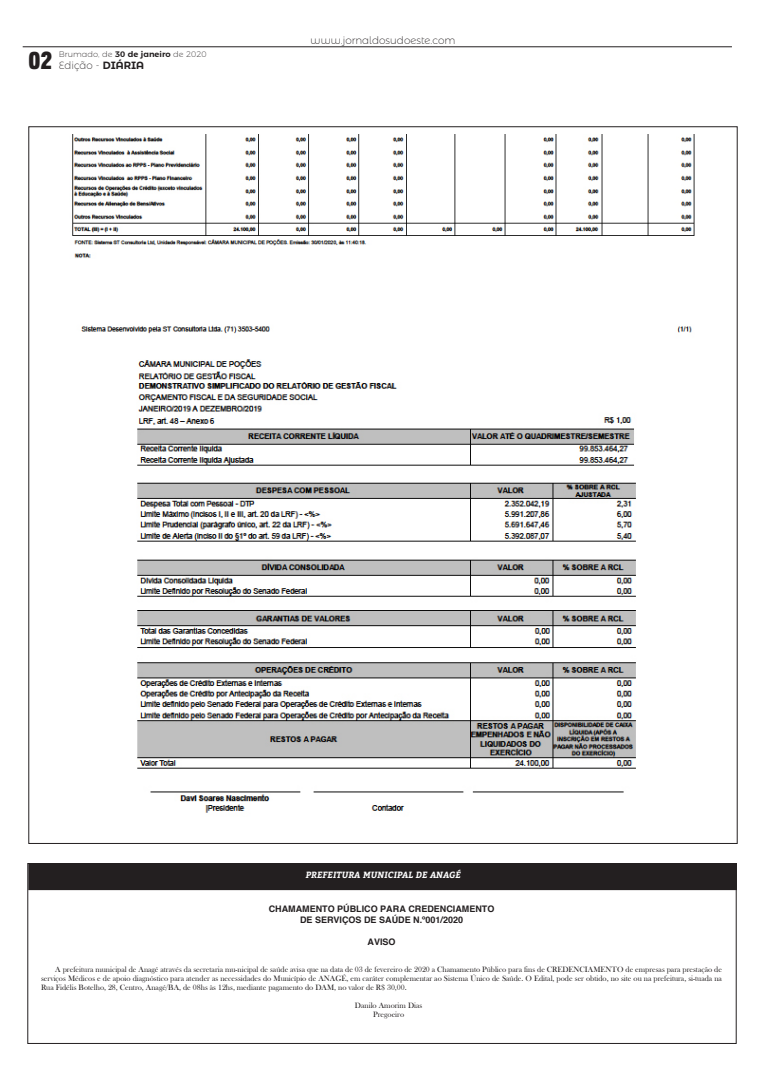
<style>
.page{position:relative;width:766px;height:1078px;background:#fff}
.page>*{position:absolute;margin:0;border:0;box-sizing:border-box;transform-origin:0 0}
.t1{font:23.9px "Muro";color:#231f20}
.t2{font:200 10.5px "Montserrat Alternates";color:#231f20}
.Titulo_Edital{font:700 9px "Helvetica";color:#231f20}
.Titulo_Edital-2{font:italic 700 9px "Bitter";letter-spacing:.01em;color:#fff}
.Texto_Edital{font:8px/9px "Bask Old Face";color:#231f20;text-align:justify}
.Texto_Capa{font:200 8px "Montserrat Alternates";color:#231f20;scale:1.04 1}
.s1{font-weight:600}
</style>
<div class="page">
<hr style="left:23px;top:46px;width:708px;height:1px;background:#231f20">
<img style="left:72px;top:135px;width:623px;height:199px">
<img style="left:137px;top:359px;width:499px;height:454px">
<div style="left:29px;top:863px;width:707px;height:26px;background:#231f20"></div>
<p class="Texto_Capa" style="left:59px;top:48px;width:143px">Brumado, de <span class="s1">30 de janeiro</span> de 2020</p>
<p class="t1" style="left:28px;top:46px;width:25px">02</p>
<p class="t2" style="left:59px;top:57px;width:87px">Edição - <span class="s1">DIÁRIA</span></p>
<p class="t2" style="left:310px;top:32px;width:146px">www.jornaldosudoeste.com</p>
<p class="Titulo_Edital-2" style="left:306px;top:867px;width:156px">PREFEITURA MUNICIPAL DE ANAGÉ</p>
<p class="Titulo_Edital" style="left:269px;top:902px;width:227px">CHAMAMENTO PÚBLICO PARA CREDENCIAMENTO</p>
<p class="Titulo_Edital" style="left:300px;top:913px;width:164px">DE SERVIÇOS DE SAÚDE N.º001/2020</p>
<p class="Titulo_Edital" style="left:367px;top:935px;width:30px">AVISO</p>
<p class="Texto_Edital" style="left:41px;top:964px;width:682px;text-indent:14px">A prefeitura municipal de Anagé através da secretaria mu-nicipal de saúde avisa que na data de 03 de fevereiro de 2020 a Chamamento Público para fins de CREDENCIAMENTO de empresas para prestação de serviços Médicos e de apoio diagnóstico para atender as necessidades do Município de ANAGÉ, em caráter complementar ao Sistema Único de Saúde. O Edital, pode ser obtido, no site ou na prefeitura, si-tuada na Rua Fidélis Botelho, 28, Centro, Anagé/BA, de 08hs às 12hs, mediante pagamento do DAM, no valor de R$ 30,00.</p>
<p class="Texto_Edital" style="left:355px;top:1000px;width:69px">Danilo Amorim Dias</p>
<p class="Texto_Edital" style="left:373px;top:1009px;width:32px">Pregoeiro</p>
</div>
